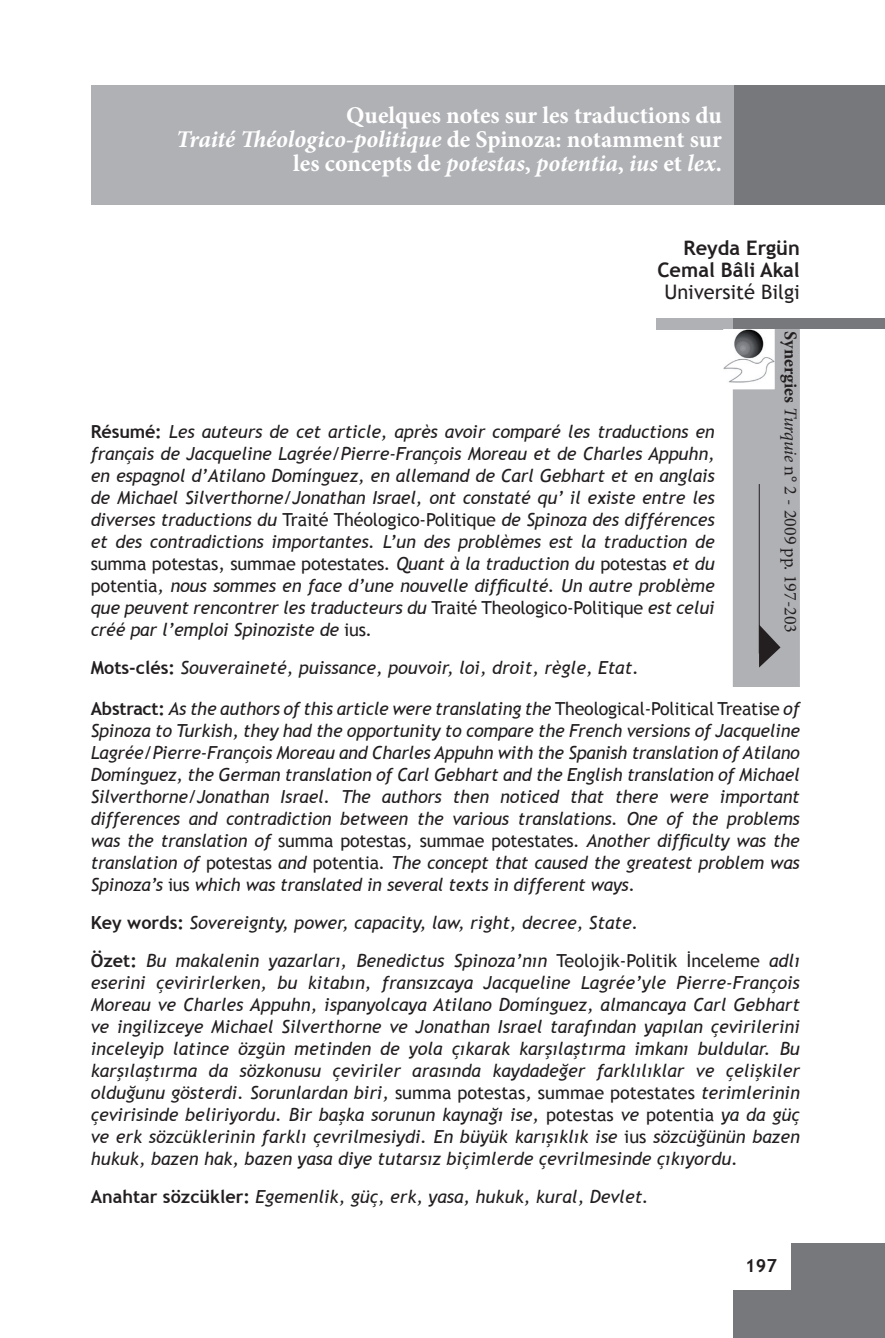
<style>
.page{position:relative;width:885px;height:1338px;background:#fff}
.page>*{position:absolute;margin:0;border:0;box-sizing:border-box;transform-origin:0 0}
.t1{font:700 24px/24px "Minion Pro";color:#fff;text-align:right}
.t2{font:700 20px/22px "Trebuchet MS";color:#231f20;text-align:right}
.t3{font:20px "Trebuchet MS";color:#231f20}
.t4{font:italic 18px/22px "Trebuchet MS";color:#231f20;text-align:justify}
.t5{font:18px "Minion Pro";color:#231f20}
.t6{font:700 18px "Trebuchet MS";color:#231f20}
.s1{font-style:italic}
.s2{font-weight:700;font-style:normal}
.s3{font-style:normal}
.s4{font-weight:700}
</style>
<div class="page">
<div style="left:733px;top:1243px;width:151px;height:95px;background:#76787b"></div>
<div style="left:731px;top:1242px;width:59px;height:48px;background:#fff"></div>
<div style="left:656px;top:318px;width:79px;height:12px;background:#b0b1b5"></div>
<div style="left:730px;top:85px;width:154px;height:119px;background:#76787b"></div>
<div style="left:732px;top:327px;width:67px;height:360px;background:#b0b1b5"></div>
<div style="left:733px;top:318px;width:151px;height:11px;background:#76787b"></div>
<svg style="left:759px;top:625px;width:21px;height:43px"></svg>
<img style="left:723px;top:329px;width:51px;height:60px">
<hr style="left:758px;top:484px;width:1px;height:170px;background:#231f20">
<div style="left:91px;top:85px;width:642px;height:120px;background:#b0b1b5"></div>
<h1 class="t1" style="left:176px;top:103px;width:547px">Quelques notes sur les traductions du<br><span class="s1">Traité Théologico-politique</span> de Spinoza: notamment sur les concepts de <span class="s1">potestas</span>, <span class="s1">potentia</span>, <span class="s1">ius</span> et <span class="s1">lex</span>.</h1>
<p class="t2" style="left:657px;top:237px;width:144px">Reyda Ergün<br>Cemal Bâli Akal</p>
<p class="t3" style="left:664px;top:280px;width:137px">Université Bilgi</p>
<p class="t4" style="left:91px;top:420px;width:625px"><span class="s2">Résumé:</span> Les auteurs de cet article, après avoir comparé les traductions en français de Jacqueline Lagrée/Pierre-François Moreau et de Charles Appuhn, en espagnol d’Atilano Domínguez, en allemand de Carl Gebhart et en anglais de Michael Silverthorne/Jonathan Israel, ont constaté qu’ il existe entre les diverses traductions du <span class="s3">Traité Théologico-Politique</span> de Spinoza des différences et des contradictions importantes. L’un des problèmes est la traduction de <span class="s3">summa potestas, summae potestates</span>. Quant à la traduction du <span class="s3">potestas</span> et du <span class="s3">potentia</span>, nous sommes en face d’une nouvelle difficulté. Un autre problème que peuvent rencontrer les traducteurs du <span class="s3">Traité Theologico-Politique</span> est celui créé par l’emploi Spinoziste de <span class="s3">ius</span>.</p>
<p class="t4" style="left:91px;top:656px;width:549px"><span class="s2">Mots-clés:</span> Souveraineté, puissance, pouvoir, loi, droit, règle, Etat.</p>
<p class="t5" style="left:802px;top:331px;width:303px;rotate:90deg"><span class="s4">Synergies</span> <span class="s1">Turquie</span> n° 2 - 2009 pp. 197-203</p>
<p class="t4" style="left:91px;top:698px;width:710px"><span class="s2">Abstract:</span> As the authors of this article were translating the <span class="s3">Theological-Political Treatise</span> of Spinoza to Turkish, they had the opportunity to compare the French versions of Jacqueline Lagrée/Pierre-François Moreau and Charles Appuhn with the Spanish translation of Atilano Domínguez, the German translation of Carl Gebhart and the English translation of Michael Silverthorne/Jonathan Israel. The authors then noticed that there were important differences and contradiction between the various translations. One of the problems was the translation of <span class="s3">summa potestas</span>, <span class="s3">summae potestates</span>. Another difficulty was the translation of <span class="s3">potestas</span> and <span class="s3">potentia</span>. The concept that caused the greatest problem was Spinoza’s <span class="s3">ius</span> which was translated in several texts in different ways.</p>
<p class="t4" style="left:91px;top:904px;width:710px;line-height:38px"><span class="s2">Key words:</span> Sovereignty, power, capacity, law, right, decree, State.<br><span class="s2">Özet:</span> Bu makalenin yazarları, Benedictus Spinoza’nın <span class="s3">Teolojik-Politik İnceleme</span> adlı</p>
<p class="t4" style="left:91px;top:972px;width:710px">eserini çevirirlerken, bu kitabın, fransızcaya Jacqueline Lagrée’yle Pierre-François Moreau ve Charles Appuhn, ispanyolcaya Atilano Domínguez, almancaya Carl Gebhart ve ingilizceye Michael Silverthorne ve Jonathan Israel tarafından yapılan çevirilerini inceleyip latince özgün metinden de yola çıkarak karşılaştırma imkanı buldular. Bu karşılaştırma da sözkonusu çeviriler arasında kaydadeğer farklılıklar ve çelişkiler olduğunu gösterdi. Sorunlardan biri, <span class="s3">summa potestas</span>, <span class="s3">summae potestates</span> terimlerinin çevirisinde beliriyordu. Bir başka sorunun kaynağı ise, <span class="s3">potestas</span> ve <span class="s3">potentia</span> ya da güç ve erk sözcüklerinin farklı çevrilmesiydi. En büyük karışıklık ise <span class="s3">ius</span> sözcüğünün bazen hukuk, bazen hak, bazen yasa diye tutarsız biçimlerde çevrilmesinde çıkıyordu.</p>
<p class="t4" style="left:91px;top:1186px;width:559px"><span class="s2">Anahtar sözcükler:</span> Egemenlik, güç, erk, yasa, hukuk, kural, Devlet.</p>
<p class="t6" style="left:745px;top:1255px;width:33px">197</p>
</div>
